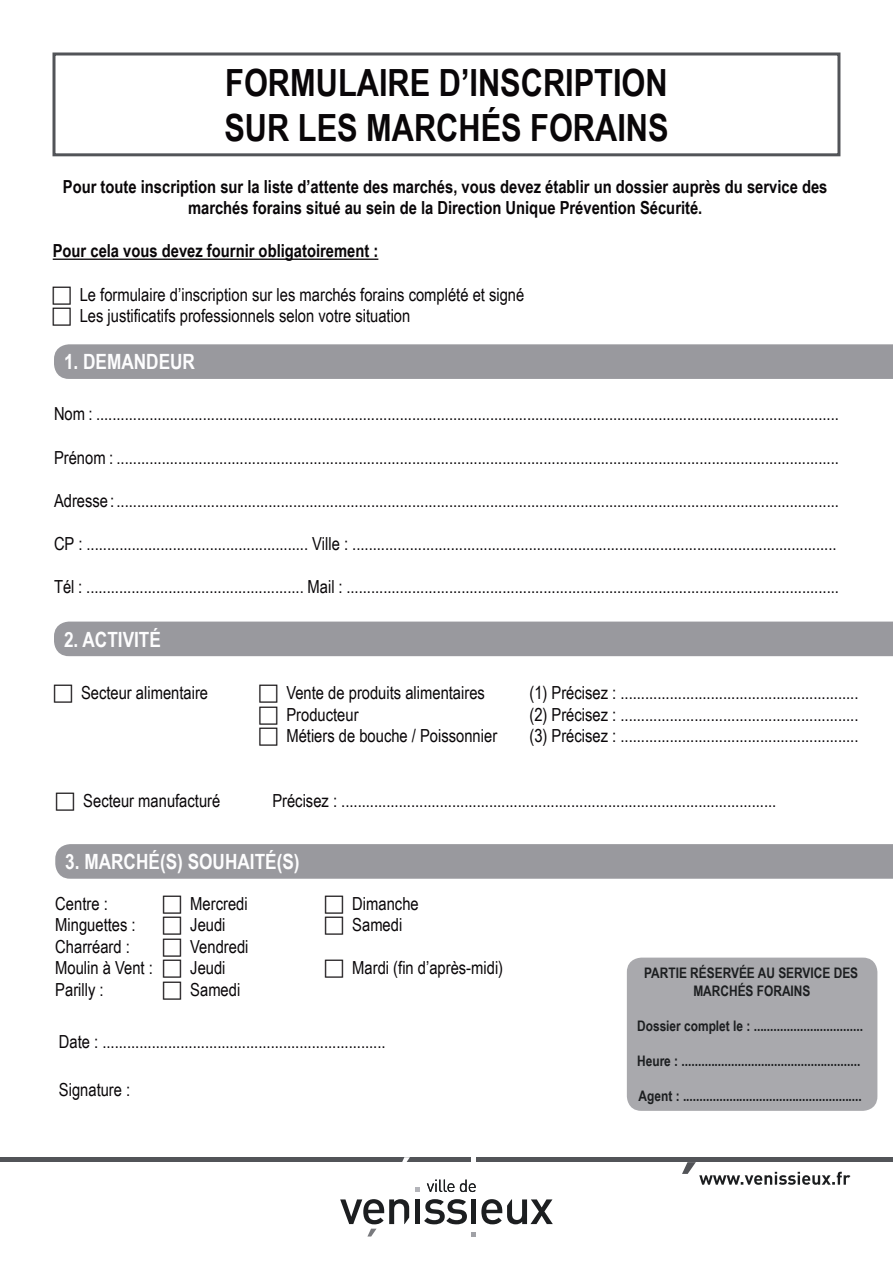
<style>
.page{position:relative;width:893px;height:1263px;background:#fff}
.page>*{position:absolute;margin:0;border:0;box-sizing:border-box;transform-origin:0 0}
.t1{font:700 37.5px/45px "Arial Narrow";color:#090608}
.t2{font:700 21px "Arial Narrow";color:#fdfdfe}
.t3{font:18px/21.6px "Arial Narrow";color:#090608}
.t4{font:700 18px/21.6px "Arial Narrow";color:#090608;text-align:center}
.t5{font:700 14.55px/17.4px "Arial Narrow";color:#1c1e20;text-align:center}
</style>
<div class="page">
<svg style="left:682px;top:1162px;width:168px;height:23px"></svg>
<div style="left:0;top:1157px;width:892px;height:5px;background:#525458"></div>
<div style="left:415px;top:1199px;width:5px;height:25px;background:#1c1e20"></div>
<svg style="left:424px;top:1199px;width:43px;height:25px"></svg>
<div style="left:471px;top:1199px;width:5px;height:25px;background:#1c1e20"></div>
<svg style="left:481px;top:1199px;width:72px;height:25px"></svg>
<svg style="left:427px;top:1179px;width:27px;height:13px"></svg>
<svg style="left:460px;top:1179px;width:16px;height:13px"></svg>
<svg style="left:340px;top:1199px;width:69px;height:37px"></svg>
<svg style="left:415px;top:1187px;width:5px;height:5px"></svg>
<svg style="left:471px;top:1232px;width:5px;height:4px"></svg>
<svg style="left:402px;top:1157px;width:8px;height:5px"></svg>
<svg style="left:471px;top:1157px;width:5px;height:5px"></svg>
<div style="left:54px;top:344px;width:838px;height:35px;background:#99999e"></div>
<div style="left:55px;top:844px;width:837px;height:35px;background:#99999e"></div>
<div style="left:627px;top:957px;width:250px;height:154px;background:#a9a9ad;border-radius:15px"></div>
<div style="left:52px;top:52px;width:788px;height:104px;border:3px solid #525458"></div>
<div style="left:54px;top:622px;width:838px;height:34px;background:#99999e"></div>
<hr style="left:53px;top:259px;width:325px;height:1px;background:#090608">
<h1 class="t1" style="left:224px;top:59px;width:446px">FORMULAIRE D’INSCRIPTION<br>SUR LES MARCHÉS FORAINS</h1>
<p class="t4" style="left:63px;top:175px;width:766px">Pour toute inscription sur la liste d’attente des marchés, vous devez établir un dossier auprès du service des marchés forains situé au sein de la Direction Unique Prévention Sécurité.</p>
<p class="t4" style="left:53px;top:240px;width:327px">Pour cela vous devez fournir obligatoirement :</p>
<p class="t3" style="left:80px;top:283px;width:446px">Le formulaire d’inscription sur les marchés forains complété et signé<br>Les justificatifs professionnels selon votre situation</p>
<p class="t2" style="left:64px;top:350px;width:133px">1. DEMANDEUR</p>
<p class="t3" style="left:54px;top:403px;width:786px">Nom : .....................................................................................................................................................................................</p>
<p class="t3" style="left:54px;top:446px;width:786px">Prénom : ................................................................................................................................................................................</p>
<p class="t3" style="left:54px;top:489px;width:786px">Adresse : ................................................................................................................................................................................</p>
<p class="t3" style="left:54px;top:533px;width:784px">CP : ...................................................... Ville : ......................................................................................................................</p>
<p class="t3" style="left:54px;top:576px;width:786px">Tél : ..................................................... Mail : ........................................................................................................................</p>
<p class="t2" style="left:64px;top:627px;width:98px">2. ACTIVITÉ</p>
<p class="t3" style="left:81px;top:682px;width:129px">Secteur alimentaire</p>
<p class="t3" style="left:286px;top:682px;width:200px">Vente de produits alimentaires</p>
<p class="t3" style="left:529px;top:682px;width:331px">(1) Précisez : ..........................................................</p>
<p class="t3" style="left:286px;top:703px;width:74px">Producteur</p>
<p class="t3" style="left:529px;top:703px;width:331px">(2) Précisez : ..........................................................</p>
<p class="t3" style="left:286px;top:725px;width:212px">Métiers de bouche / Poissonnier</p>
<p class="t3" style="left:529px;top:725px;width:331px">(3) Précisez : ..........................................................</p>
<p class="t3" style="left:83px;top:789px;width:139px">Secteur manufacturé</p>
<p class="t3" style="left:272px;top:789px;width:505px">Précisez : ..........................................................................................................</p>
<p class="t2" style="left:65px;top:849px;width:236px">3. MARCHÉ(S) SOUHAITÉ(S)</p>
<p class="t3" style="left:55px;top:892px;width:54px">Centre :</p>
<p class="t3" style="left:190px;top:892px;width:59px">Mercredi</p>
<p class="t3" style="left:352px;top:892px;width:68px">Dimanche</p>
<p class="t3" style="left:55px;top:914px;width:82px">Minguettes :</p>
<p class="t3" style="left:190px;top:914px;width:37px">Jeudi</p>
<p class="t3" style="left:352px;top:914px;width:52px">Samedi</p>
<p class="t3" style="left:55px;top:935px;width:76px">Charréard :</p>
<p class="t3" style="left:190px;top:935px;width:60px">Vendredi</p>
<p class="t3" style="left:55px;top:957px;width:99px">Moulin à Vent :</p>
<p class="t3" style="left:190px;top:957px;width:37px">Jeudi</p>
<p class="t3" style="left:352px;top:957px;width:152px">Mardi (fin d’après-midi)</p>
<p class="t3" style="left:55px;top:979px;width:50px">Parilly :</p>
<p class="t3" style="left:190px;top:979px;width:52px">Samedi</p>
<p class="t3" style="left:59px;top:1031px;width:328px">Date : .....................................................................</p>
<p class="t3" style="left:59px;top:1079px;width:73px">Signature :</p>
<p class="t5" style="left:644px;top:964px;width:216px">PARTIE RÉSERVÉE AU SERVICE DES<br>MARCHÉS FORAINS</p>
<p class="t5" style="left:637px;top:1017px;width:227px">Dossier complet le : .................................</p>
<p class="t5" style="left:637px;top:1052px;width:225px">Heure : ......................................................</p>
<p class="t5" style="left:639px;top:1086px;width:225px">Agent : ......................................................</p>
</div>
